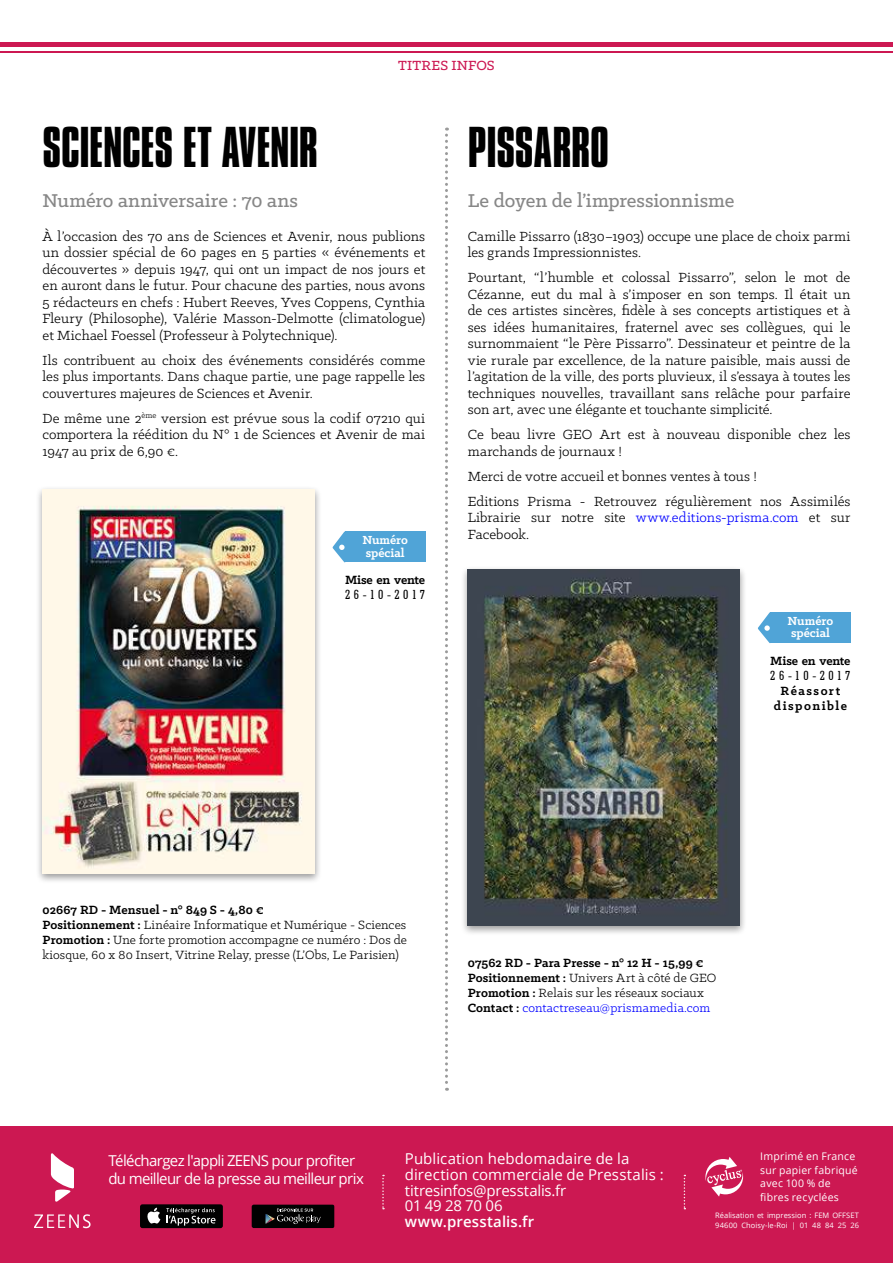
<style>
.page{position:relative;width:893px;height:1263px;background:#fff}
.page>*{position:absolute;margin:0;border:0;box-sizing:border-box;transform-origin:0 0}
.t1{font:49.5px "Compacta BT";letter-spacing:-.005em;color:#000}
.t2{font:500 21px "Klinic Slab";letter-spacing:-.005em;color:#878787}
.t3{font:15px/16.5px "Klinic Slab";letter-spacing:.005em;color:#000}
.t4{font:15px/15.8px "Open Sans";letter-spacing:.005em;color:#fff}
.t5{font:15px/18px "Open Sans";letter-spacing:-.04em;color:#fff}
.t6{font:600 15px "Open Sans";letter-spacing:.01em;color:#fff}
.t7{font:500 15px "Klinic Slab";letter-spacing:.015em;color:#cc1852}
.t8{font:13.5px/15px "Klinic Slab";letter-spacing:.005em;color:#000}
.t9{font:700 13.5px/15px "Klinic Slab";letter-spacing:.01em;color:#000}
.t10{font:700 13.5px "Klinic Slab";letter-spacing:-.015em;color:#000}
.t11{font:500 condensed 13.5px "Geometric Slab 703 BT";letter-spacing:.24em;color:#000}
.t12{font:700 13.5px/15px "Klinic Slab";letter-spacing:.11em;color:#000;text-align:center}
.t13{font:700 13.2px/12.8px "Klinic Slab";color:#fff}
.t14{font:10.5px/13.5px "Open Sans";letter-spacing:.02em;color:#fff}
.t15{font:7.5px/10.5px "Open Sans";letter-spacing:.005em;color:#fff}
.s1{color:#00f}
.s2{font-weight:700}
.s3{font-weight:400}
.s4{font-weight:400;color:#00f}
</style>
<div class="page">
<svg style="left:445px;top:128px;width:3px;height:963px"></svg>
<hr style="left:0;top:43px;width:893px;height:4px;background:#cc1852">
<hr style="left:0;top:51px;width:893px;height:1px;background:#cc1852">
<div style="left:0;top:1126px;width:893px;height:137px;background:#cc1852"></div>
<svg style="left:51px;top:1153px;width:23px;height:49px"></svg>
<svg style="left:34px;top:1214px;width:57px;height:14px"></svg>
<div style="left:140px;top:1204px;width:83px;height:24px;background:#010101;border-radius:2px"></div>
<svg style="left:147px;top:1208px;width:13px;height:15px"></svg>
<svg style="left:166px;top:1208px;width:50px;height:17px"></svg>
<svg style="left:382px;top:1175px;width:2px;height:34px"></svg>
<svg style="left:705px;top:1157px;width:38px;height:39px"></svg>
<svg style="left:684px;top:1175px;width:1px;height:34px"></svg>
<div style="left:252px;top:1204px;width:83px;height:24px;background:#010101;border-radius:2px"></div>
<svg style="left:265px;top:1208px;width:56px;height:16px"></svg>
<div style="left:461px;top:566px;width:286px;height:369px;background:#000;opacity:.4"></div>
<img style="left:468px;top:570px;width:272px;height:355px">
<div style="left:770px;top:612px;width:80px;height:31px;background:#50a4d7"></div>
<svg style="left:758px;top:612px;width:12px;height:31px"></svg>
<div style="left:36px;top:485px;width:286px;height:399px;background:#000;opacity:.4"></div>
<img style="left:43px;top:489px;width:272px;height:385px">
<div style="left:345px;top:531px;width:80px;height:31px;background:#50a4d7"></div>
<svg style="left:333px;top:531px;width:12px;height:31px"></svg>
<h1 class="t1" style="left:43px;top:119px;width:277px">SCIENCES ET AVENIR</h1>
<h2 class="t2" style="left:43px;top:187px;width:257px">Numéro anniversaire : 70 ans</h2>
<p class="t7" style="left:398px;top:56px;width:98px">TITRES INFOS</p>
<h1 class="t1" style="left:468px;top:119px;width:143px">PISSARRO</h1>
<h2 class="t2" style="left:468px;top:187px;width:268px">Le doyen de l’impressionnisme</h2>
<p class="t3" style="left:43px;top:228px;width:384px;text-align:justify">À l’occasion des 70 ans de Sciences et Avenir, nous publions un dossier spécial de 60 pages en 5 parties « événements et découvertes » depuis 1947, qui ont un impact de nos jours et en auront dans le futur. Pour chacune des parties, nous avons 5 rédacteurs en chefs : Hubert Reeves, Yves Coppens, Cynthia Fleury (Philosophe), Valérie Masson-Delmotte (climatologue) et Michael Foessel (Professeur à Polytechnique).</p>
<p class="t3" style="left:43px;top:352px;width:384px;text-align:justify">Ils contribuent au choix des événements considérés comme les plus importants. Dans chaque partie, une page rappelle les couvertures majeures de Sciences et Avenir.</p>
<p class="t3" style="left:43px;top:410px;width:384px;text-align:justify">De même une 2<sup>ème</sup> version est prévue sous la codif 07210 qui comportera la réédition du N° 1 de Sciences et Avenir de mai 1947 au prix de 6,90 €.</p>
<p class="t13" style="left:362px;top:533px;width:47px">Numéro spécial</p>
<p class="t10" style="left:345px;top:571px;width:82px">Mise en vente</p>
<p class="t11" style="left:345px;top:586px;width:82px">26-10-2017</p>
<p class="t3" style="left:468px;top:228px;width:384px">Camille Pissarro (1830−1903) occupe une place de choix parmi les grands Impressionnistes.</p>
<p class="t3" style="left:468px;top:269px;width:384px;text-align:justify">Pourtant, “l’humble et colossal Pissarro”, selon le mot de Cézanne, eut du mal à s’imposer en son temps. Il était un de ces artistes sincères, fidèle à ses concepts artistiques et à ses idées humanitaires, fraternel avec ses collègues, qui le surnommaient “le Père Pissarro”. Dessinateur et peintre de la vie rurale par excellence, de la nature paisible, mais aussi de l’agitation de la ville, des ports pluvieux, il s’essaya à toutes les techniques nouvelles, travaillant sans relâche pour parfaire son art, avec une élégante et touchante simplicité.</p>
<p class="t3" style="left:468px;top:426px;width:384px">Ce beau livre GEO Art est à nouveau disponible chez les marchands de journaux !</p>
<p class="t3" style="left:468px;top:463px;width:384px;line-height:25px">Merci de votre accueil et bonnes ventes à tous !<br>Editions Prisma - Retrouvez régulièrement nos Assimilés</p>
<p class="t3" style="left:468px;top:509px;width:384px">Librairie sur notre site <span class="s1">www.editions-prisma.com</span> et sur<br>Facebook.</p>
<p class="t13" style="left:788px;top:614px;width:47px">Numéro spécial</p>
<p class="t10" style="left:770px;top:652px;width:82px">Mise en vente</p>
<p class="t11" style="left:770px;top:667px;width:82px">26-10-2017</p>
<p class="t12" style="left:774px;top:683px;width:75px">Réassort disponible</p>
<p class="t8" style="left:43px;top:902px;width:366px"><span class="s2">02667 RD - Mensuel - n° 849 S - 4,80 €<br>Positionnement :</span> Linéaire Informatique et Numérique - Sciences <span class="s2">Promotion :</span> Une forte promotion accompagne ce numéro : Dos de kiosque, 60 x 80 Insert, Vitrine Relay, presse (L’Obs, Le Parisien)</p>
<p class="t9" style="left:468px;top:955px;width:250px">07562 RD - Para Presse - n° 12 H - 15,99 € Positionnement : <span class="s3">Univers Art à côté de GEO </span>Promotion : <span class="s3">Relais sur les réseaux sociaux </span>Contact : <span class="s4">contactreseau@prismamedia.com</span></p>
<p class="t5" style="left:108px;top:1151px;width:257px">Téléchargez l'appli ZEENS pour profiter du meilleur de la presse au meilleur prix</p>
<p class="t4" style="left:405px;top:1150px;width:260px">Publication hebdomadaire de la direction commerciale de Presstalis : titresinfos@presstalis.fr<br>01 49 28 70 06</p>
<p class="t6" style="left:405px;top:1211px;width:131px">www.presstalis.fr</p>
<p class="t14" style="left:760px;top:1149px;width:99px">Imprimé en France sur papier fabriqué avec 100 % de fibres recyclées</p>
<p class="t15" style="left:715px;top:1209px;width:145px">Réalisation et impression : FEM OFFSET<br>94600 Choisy-le-Roi | 01 48 84 25 26</p>
</div>
